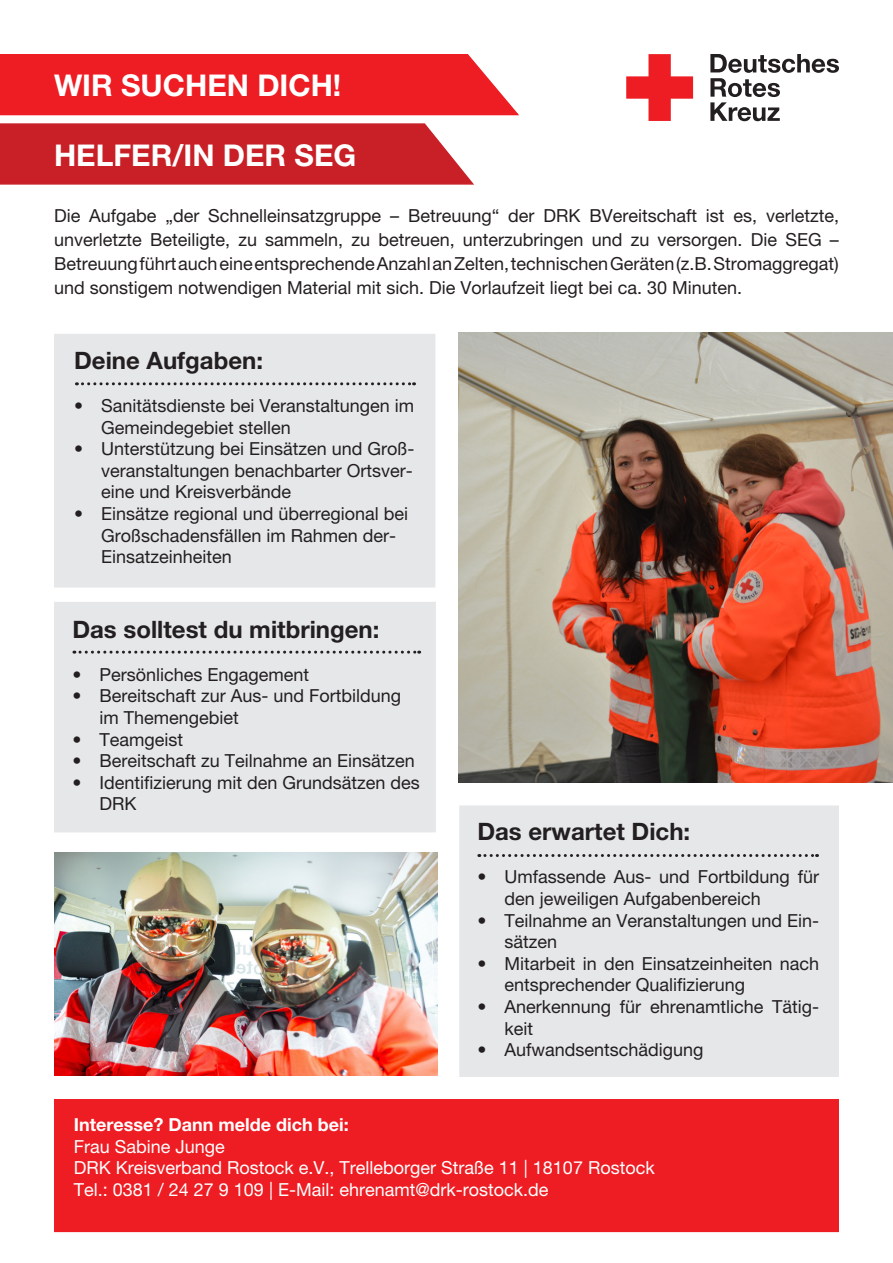
<style>
.page{position:relative;width:893px;height:1263px;background:#fff}
.page>*{position:absolute;margin:0;border:0;box-sizing:border-box;transform-origin:0 0}
.t1{font:700 30px "Helvetica Neue";color:#fff}
.t2{font:700 24px "Helvetica Neue";color:#231f20}
.t3{font:18px/21.6px "Helvetica Neue";color:#231f20}
.t4{font:18px "Helvetica Neue";color:#fff}
.t5{font:700 18px "Helvetica Neue";color:#fff}
</style>
<div class="page">
<div style="left:459px;top:805px;width:380px;height:272px;background:#e6e7e9"></div>
<div style="left:54px;top:334px;width:381px;height:253px;background:#e6e7e9"></div>
<svg style="left:76px;top:382px;width:339px;height:3px"></svg>
<svg style="left:479px;top:854px;width:338px;height:3px"></svg>
<div style="left:54px;top:602px;width:382px;height:230px;background:#e6e7e9"></div>
<svg style="left:74px;top:651px;width:346px;height:3px"></svg>
<div style="left:54px;top:1099px;width:785px;height:133px;background:#ee1d23"></div>
<div style="left:0;top:54px;width:519px;height:62px;background:#ee1d23"></div>
<svg style="left:0;top:123px;width:474px;height:62px;background:#cb2e33"></svg>
<img style="left:458px;top:333px;width:435px;height:449px">
<svg style="left:626px;top:54px;width:67px;height:67px"></svg>
<svg style="left:710px;top:54px;width:129px;height:67px"></svg>
<img style="left:54px;top:853px;width:384px;height:223px">
<p class="t1" style="left:54px;top:67px;width:289px">WIR SUCHEN DICH!</p>
<p class="t1" style="left:54px;top:136px;width:304px">HELFER/IN DER SEG</p>
<p class="t3" style="left:54px;top:203px;width:786px;line-height:24px;text-align:justify">Die Aufgabe „der Schnelleinsatzgruppe – Betreuung“ der DRK BVereitschaft ist es, verletzte, unverletzte Beteiligte, zu sammeln, zu betreuen, unterzubringen und zu versorgen. Die SEG – Betreuung führt auch eine entsprechende Anzahl an Zelten, technischen Geräten (z.B. Stromaggregat) und sonstigem notwendigen Material mit sich. Die Vorlaufzeit liegt bei ca. 30 Minuten.</p>
<p class="t2" style="left:74px;top:345px;width:190px">Deine Aufgaben:</p>
<p class="t3" style="left:101px;top:394px;width:315px;text-indent:-27px">• Sanitätsdienste bei Veranstaltungen im<br>Gemeindegebiet stellen</p>
<p class="t3" style="left:101px;top:438px;width:315px;text-align:justify;text-indent:-27px">• Unterstützung bei Einsätzen und Groß&shy;veranstaltungen benachbarter Ortsver&shy;eine und Kreisverbände</p>
<p class="t3" style="left:101px;top:502px;width:309px;text-indent:-27px">• Einsätze regional und überregional bei<br>Großschadensfällen im Rahmen der-<br>Einsatzeinheiten</p>
<p class="t2" style="left:72px;top:614px;width:309px">Das solltest du mitbringen:</p>
<p class="t3" style="left:72px;top:663px;width:238px">• Persönliches Engagement</p>
<p class="t3" style="left:99px;top:685px;width:303px;text-indent:-27px">• Bereitschaft zur Aus- und Fortbildung im Themengebiet</p>
<p class="t3" style="left:72px;top:728px;width:112px">• Teamgeist</p>
<p class="t3" style="left:72px;top:750px;width:344px">• Bereitschaft zu Teilnahme an Einsätzen</p>
<p class="t3" style="left:99px;top:771px;width:322px;text-indent:-27px">• Identifizierung mit den Grundsätzen des<br>DRK</p>
<p class="t2" style="left:477px;top:817px;width:214px">Das erwartet Dich:</p>
<p class="t3" style="left:504px;top:866px;width:316px;text-indent:-27px">• Umfassende Aus- und Fortbildung für den jeweiligen Aufgabenbereich</p>
<p class="t3" style="left:504px;top:909px;width:316px;text-indent:-27px">• Teilnahme an Veranstaltungen und Ein&shy;sätzen</p>
<p class="t3" style="left:504px;top:952px;width:316px;text-indent:-27px">• Mitarbeit in den Einsatzeinheiten nach entsprechender Qualifizierung</p>
<p class="t3" style="left:504px;top:996px;width:316px;text-indent:-27px">• Anerkennung für ehrenamtliche Tätig&shy;keit</p>
<p class="t3" style="left:477px;top:1039px;width:228px">• Aufwandsentschädigung</p>
<p class="t5" style="left:74px;top:1114px;width:276px">Interesse? Dann melde dich bei:</p>
<p class="t4" style="left:74px;top:1136px;width:153px">Frau Sabine Junge</p>
<p class="t4" style="left:74px;top:1157px;width:582px">DRK Kreisverband Rostock e.V., Trelleborger Straße 11 | 18107 Rostock</p>
<p class="t4" style="left:74px;top:1179px;width:476px">Tel.: 0381 / 24 27 9 109 | E-Mail: ehrenamt@drk-rostock.de</p>
</div>
